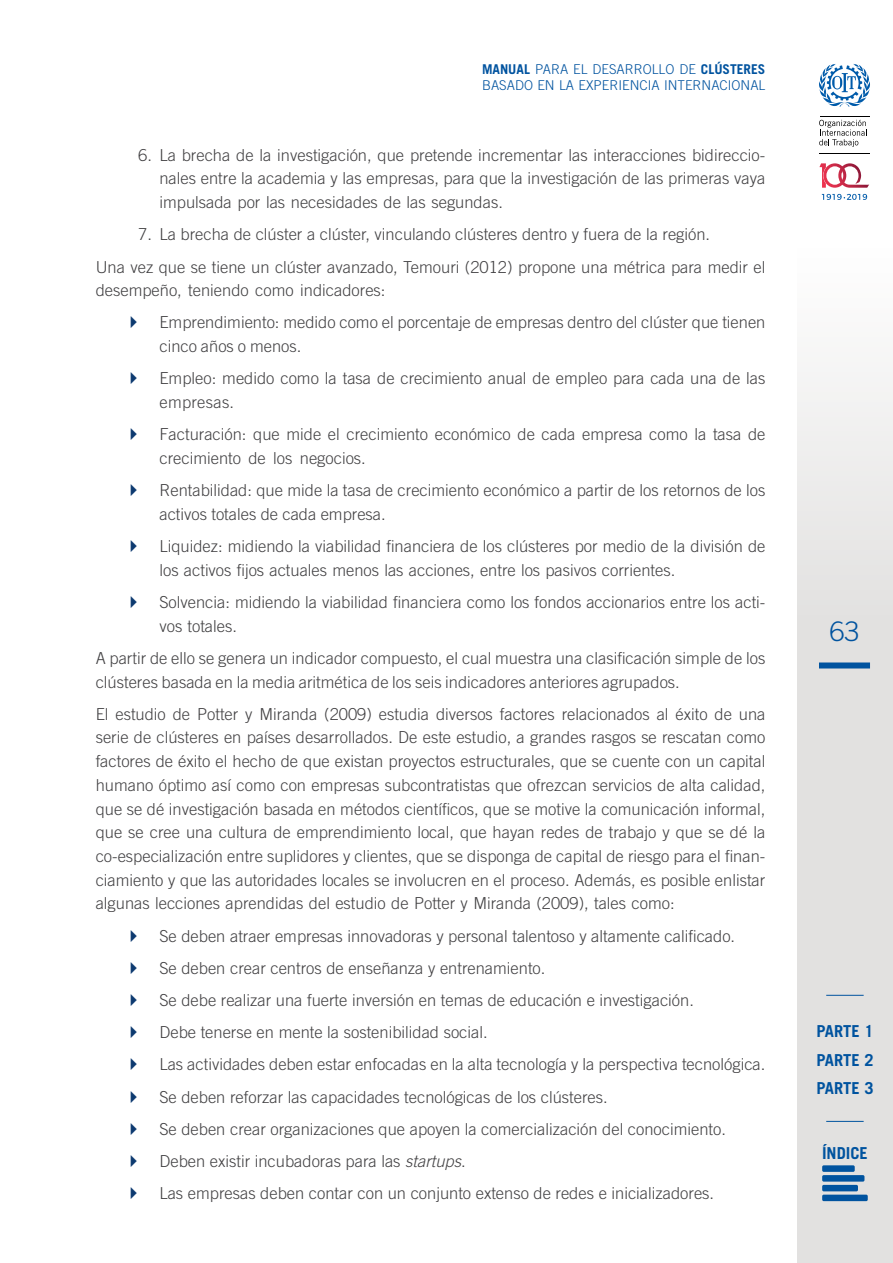
<style>
.page{position:relative;width:893px;height:1263px;background:#fff}
.page>*{position:absolute;margin:0;border:0;box-sizing:border-box;transform-origin:0 0}
.t1{font:300 27px "Trade Gothic LT Std";color:#00539f}
.texto{font:300 16.5px/23.7px "Trade Gothic LT Std";color:#414042}
.texto_numerado{font:300 16.5px/23.7px "Trade Gothic LT Std";color:#414042;text-align:justify}
.t2{font:700 16.5px/28.3px "Trade Gothic LT Std";color:#00539f;text-align:justify}
.t3{font:300 13.5px/16.2px "Trade Gothic LT Std";color:#00539f}
.s1{font-weight:700}
.s2{font-style:italic}
</style>
<div class="page">
<div style="left:798px;top:0;width:95px;height:1263px;background:linear-gradient(to bottom,#fff,#d9d8d6)"></div>
<svg style="left:819px;top:163px;width:50px;height:25px"></svg>
<svg style="left:822px;top:194px;width:45px;height:6px"></svg>
<hr style="left:819px;top:153px;width:51px;height:1px;background:#000">
<hr style="left:819px;top:116px;width:50px;height:1px;background:#000">
<svg style="left:819px;top:120px;width:48px;height:27px"></svg>
<svg style="left:819px;top:64px;width:51px;height:43px"></svg>
<div style="left:819px;top:662px;width:51px;height:6px;background:#00539f"></div>
<hr style="left:826px;top:995px;width:38px;height:1px;background:#00539f">
<hr style="left:826px;top:1121px;width:38px;height:1px;background:#00539f">
<svg style="left:822px;top:1165px;width:46px;height:36px;background:#598ab8"></svg>
<p class="t3" style="left:482px;top:60px;width:285px"><span class="s1">MANUAL</span> PARA EL DESARROLLO DE <span class="s1">CLÚSTERES<br></span>BASADO EN LA EXPERIENCIA INTERNACIONAL</p>
<p class="texto_numerado" style="left:159px;top:143px;width:607px;text-indent:-21px">6. La brecha de la investigación, que pretende incrementar las interacciones bidireccio&shy;nales entre la academia y las empresas, para que la investigación de las primeras vaya impulsada por las necesidades de las segundas.</p>
<p class="texto_numerado" style="left:138px;top:222px;width:573px">7. La brecha de clúster a clúster, vinculando clústeres dentro y fuera de la región.</p>
<p class="texto" style="left:96px;top:255px;width:671px">Una vez que se tiene un clúster avanzado, Temouri (2012) propone una métrica para medir el desempeño, teniendo como indicadores:</p>
<p class="texto" style="left:159px;top:310px;width:607px">Emprendimiento: medido como el porcentaje de empresas dentro del clúster que tienen cinco años o menos.</p>
<p class="texto" style="left:159px;top:366px;width:607px">Empleo: medido como la tasa de crecimiento anual de empleo para cada una de las empresas.</p>
<p class="texto" style="left:159px;top:422px;width:607px">Facturación: que mide el crecimiento económico de cada empresa como la tasa de crecimiento de los negocios.</p>
<p class="texto" style="left:159px;top:478px;width:607px">Rentabilidad: que mide la tasa de crecimiento económico a partir de los retornos de los activos totales de cada empresa.</p>
<p class="texto" style="left:159px;top:534px;width:607px">Liquidez: midiendo la viabilidad financiera de los clústeres por medio de la división de los activos fijos actuales menos las acciones, entre los pasivos corrientes.</p>
<p class="texto" style="left:159px;top:590px;width:607px">Solvencia: midiendo la viabilidad financiera como los fondos accionarios entre los acti&shy;vos totales.</p>
<p class="texto" style="left:96px;top:646px;width:671px">A partir de ello se genera un indicador compuesto, el cual muestra una clasificación simple de los clústeres basada en la media aritmética de los seis indicadores anteriores agrupados.</p>
<p class="texto" style="left:96px;top:702px;width:671px;text-align:justify">El estudio de Potter y Miranda (2009) estudia diversos factores relacionados al éxito de una serie de clústeres en países desarrollados. De este estudio, a grandes rasgos se rescatan como factores de éxito el hecho de que existan proyectos estructurales, que se cuente con un capital humano óptimo así como con empresas subcontratistas que ofrezcan servicios de alta calidad, que se dé investigación basada en métodos científicos, que se motive la comunicación informal, que se cree una cultura de emprendimiento local, que hayan redes de trabajo y que se dé la co-especialización entre suplidores y clientes, que se disponga de capital de riesgo para el finan&shy;ciamiento y que las autoridades locales se involucren en el proceso. Además, es posible enlistar algunas lecciones aprendidas del estudio de Potter y Miranda (2009), tales como:</p>
<p class="texto" style="left:159px;top:924px;width:577px">Se deben atraer empresas innovadoras y personal talentoso y altamente calificado.</p>
<p class="texto" style="left:159px;top:956px;width:387px">Se deben crear centros de enseñanza y entrenamiento.</p>
<p class="texto" style="left:159px;top:988px;width:536px">Se debe realizar una fuerte inversión en temas de educación e investigación.</p>
<p class="texto" style="left:159px;top:1020px;width:330px">Debe tenerse en mente la sostenibilidad social.</p>
<p class="texto" style="left:159px;top:1052px;width:607px">Las actividades deben estar enfocadas en la alta tecnología y la perspectiva tecnológica.</p>
<p class="texto" style="left:159px;top:1085px;width:450px">Se deben reforzar las capacidades tecnológicas de los clústeres.</p>
<p class="texto" style="left:159px;top:1117px;width:568px">Se deben crear organizaciones que apoyen la comercialización del conocimiento.</p>
<p class="texto" style="left:159px;top:1149px;width:308px">Deben existir incubadoras para las <span class="s2">startups</span>.</p>
<p class="texto" style="left:159px;top:1181px;width:556px">Las empresas deben contar con un conjunto extenso de redes e inicializadores.</p>
<h1 class="t1" style="left:829px;top:616px;width:32px">63</h1>
<p class="t2" style="left:816px;top:1017px;width:59px">PARTE 1<br>PARTE 2<br>PARTE 3</p>
<p class="t2" style="left:822px;top:1139px;width:47px">ÍNDICE</p>
</div>
